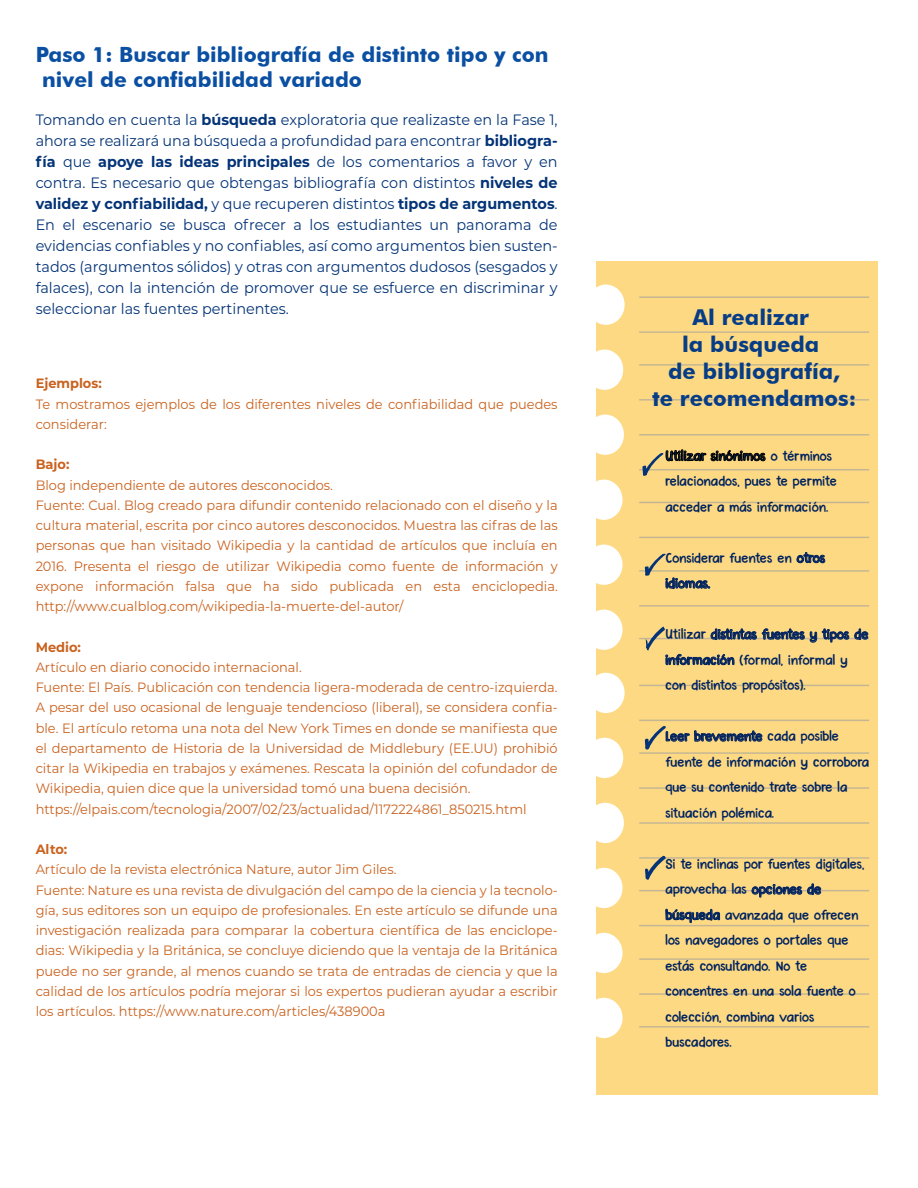
<style>
.page{position:relative;width:918px;height:1188px;background:#fff}
.page>*{position:absolute;margin:0;border:0;box-sizing:border-box;transform-origin:0 0}
.t1{font:700 21.9px/27px "Futura BT";color:#073d86;text-align:center}
.t2{font:700 21px/25.2px "Futura BT";color:#0a4fa2}
.t3{font:15px/21px "Montserrat";color:#043477;text-align:justify;scale:.96 1}
.t4{font:15px/25.5px "Pink Chicken";color:#00235f}
.t5{font:15px/25.5px "Pink Chicken";letter-spacing:.02em;color:#00235f}
.t6{font:13.5px/20.2px "Montserrat";color:#ca621e;scale:.96 1}
.t7{font:700 13.5px "Montserrat";color:#ca621e;scale:.96 1}
.s1{font-weight:700}
</style>
<div class="page">
<div style="left:639px;top:262px;width:239px;height:415px;background:#fed984"></div>
<div style="left:596px;top:262px;width:43px;height:415px;background:#fed984"></div>
<div style="left:587px;top:285px;width:38px;height:40px;background:#fff;border-radius:50%"></div>
<div style="left:586px;top:350px;width:37px;height:40px;background:#fff;border-radius:50%"></div>
<div style="left:586px;top:415px;width:38px;height:40px;background:#fff;border-radius:50%"></div>
<div style="left:585px;top:480px;width:38px;height:40px;background:#fff;border-radius:50%"></div>
<div style="left:585px;top:545px;width:38px;height:40px;background:#fff;border-radius:50%"></div>
<div style="left:585px;top:610px;width:38px;height:40px;background:#fff;border-radius:50%"></div>
<hr style="left:639px;top:296px;width:230px;height:2px;background:#9b9da0">
<hr style="left:639px;top:331px;width:230px;height:2px;background:#9b9da0">
<hr style="left:639px;top:364px;width:230px;height:2px;background:#9b9da0">
<hr style="left:639px;top:399px;width:230px;height:2px;background:#9b9da0">
<hr style="left:639px;top:434px;width:230px;height:2px;background:#9b9da0">
<hr style="left:639px;top:469px;width:230px;height:1px;background:#9b9da0">
<hr style="left:639px;top:502px;width:230px;height:1px;background:#9b9da0">
<hr style="left:639px;top:537px;width:230px;height:1px;background:#9b9da0">
<hr style="left:639px;top:570px;width:230px;height:2px;background:#9b9da0">
<hr style="left:639px;top:605px;width:230px;height:2px;background:#9b9da0">
<hr style="left:639px;top:638px;width:230px;height:1px;background:#9b9da0">
<div style="left:639px;top:650px;width:239px;height:444px;background:#fed984"></div>
<div style="left:596px;top:650px;width:43px;height:444px;background:#fed984"></div>
<div style="left:587px;top:673px;width:38px;height:40px;background:#fff;border-radius:50%"></div>
<div style="left:586px;top:738px;width:37px;height:40px;background:#fff;border-radius:50%"></div>
<div style="left:586px;top:803px;width:38px;height:40px;background:#fff;border-radius:50%"></div>
<div style="left:585px;top:868px;width:38px;height:40px;background:#fff;border-radius:50%"></div>
<div style="left:585px;top:933px;width:38px;height:40px;background:#fff;border-radius:50%"></div>
<div style="left:585px;top:998px;width:38px;height:40px;background:#fff;border-radius:50%"></div>
<hr style="left:639px;top:685px;width:230px;height:1px;background:#9b9da0">
<hr style="left:639px;top:720px;width:230px;height:1px;background:#9b9da0">
<hr style="left:639px;top:752px;width:230px;height:2px;background:#9b9da0">
<hr style="left:639px;top:787px;width:230px;height:2px;background:#9b9da0">
<hr style="left:639px;top:822px;width:230px;height:2px;background:#9b9da0">
<hr style="left:639px;top:857px;width:230px;height:2px;background:#9b9da0">
<hr style="left:639px;top:890px;width:230px;height:1px;background:#9b9da0">
<hr style="left:639px;top:925px;width:230px;height:1px;background:#9b9da0">
<hr style="left:639px;top:958px;width:230px;height:2px;background:#9b9da0">
<hr style="left:639px;top:993px;width:230px;height:2px;background:#9b9da0">
<hr style="left:639px;top:1026px;width:230px;height:2px;background:#9b9da0">
<svg style="left:797px;top:552px;width:28px;height:20px"></svg>
<svg style="left:752px;top:883px;width:69px;height:15px"></svg>
<svg style="left:665px;top:908px;width:55px;height:19px"></svg>
<svg style="left:645px;top:554px;width:65px;height:36px"></svg>
<svg style="left:646px;top:626px;width:222px;height:40px"></svg>
<svg style="left:645px;top:726px;width:117px;height:28px"></svg>
<svg style="left:645px;top:856px;width:21px;height:24px"></svg>
<svg style="left:642px;top:449px;width:124px;height:27px"></svg>
<h2 class="t2" style="left:42px;top:42px;width:508px;text-indent:-7px">Paso 1: Buscar bibliografía de distinto tipo y con nivel de confiabilidad variado</h2>
<p class="t3" style="left:36px;top:109px;width:545px">Tomando en cuenta la <span class="s1">búsqueda</span> exploratoria que realizaste en la Fase 1, ahora se realizará una búsqueda a profundidad para encontrar <span class="s1">bibliogra&shy;fía</span> que <span class="s1">apoye las ideas principales</span> de los comentarios a favor y en contra. Es necesario que obtengas bibliografía con distintos <span class="s1">niveles de validez y confiabilidad,</span> y que recuperen distintos <span class="s1">tipos de argumentos</span>.<br>En el escenario se busca ofrecer a los estudiantes un panorama de evidencias confiables y no confiables, así como argumentos bien susten&shy;tados (argumentos sólidos) y otras con argumentos dudosos (sesgados y falaces), con la intención de promover que se esfuerce en discriminar y seleccionar las fuentes pertinentes.</p>
<p class="t7" style="left:36px;top:374px;width:70px">Ejemplos:</p>
<p class="t6" style="left:36px;top:393px;width:545px">Te mostramos ejemplos de los diferentes niveles de confiabilidad que puedes considerar:</p>
<p class="t7" style="left:36px;top:455px;width:37px">Bajo:</p>
<p class="t6" style="left:36px;top:474px;width:545px">Blog independiente de autores desconocidos.<br>Fuente: Cual. Blog creado para difundir contenido relacionado con el diseño y la cultura material, escrita por cinco autores desconocidos. Muestra las cifras de las personas que han visitado Wikipedia y la cantidad de artículos que incluía en 2016. Presenta el riesgo de utilizar Wikipedia como fuente de información y expone información falsa que ha sido publicada en esta enciclopedia. http://www.cualblog.com/wikipedia-la-muerte-del-autor/</p>
<p class="t7" style="left:36px;top:637px;width:49px">Medio:</p>
<p class="t6" style="left:36px;top:656px;width:545px">Artículo en diario conocido internacional.<br>Fuente: El País. Publicación con tendencia ligera-moderada de centro-izquierda.<br>A pesar del uso ocasional de lenguaje tendencioso (liberal), se considera confia&shy;ble. El artículo retoma una nota del New York Times en donde se manifiesta que el departamento de Historia de la Universidad de Middlebury (EE.UU) prohibió citar la Wikipedia en trabajos y exámenes. Rescata la opinión del cofundador de Wikipedia, quien dice que la universidad tomó una buena decisión. https://elpais.com/tecnologia/2007/02/23/actualidad/1172224861_850215.html</p>
<p class="t7" style="left:36px;top:840px;width:34px">Alto:</p>
<p class="t6" style="left:36px;top:859px;width:545px">Artículo de la revista electrónica Nature, autor Jim Giles.<br>Fuente: Nature es una revista de divulgación del campo de la ciencia y la tecnolo&shy;gía, sus editores son un equipo de profesionales. En este artículo se difunde una investigación realizada para comparar la cobertura científica de las enciclope&shy;dias: Wikipedia y la Británica, se concluye diciendo que la ventaja de la Británica puede no ser grande, al menos cuando se trata de entradas de ciencia y que la calidad de los artículos podría mejorar si los expertos pudieran ayudar a escribir los artículos. https://www.nature.com/articles/438900a</p>
<h1 class="t1" style="left:652px;top:303px;width:206px">Al realizar<br>la búsqueda<br>de bibliografía,<br>te recomendamos:</h1>
<p class="t5" style="left:665px;top:443px;width:172px">Utilizar sinónimos o términos relacionados, pues te permite acceder a más información.</p>
<p class="t4" style="left:665px;top:545px;width:161px">Considerar fuentes en otros idiomas.</p>
<p class="t4" style="left:665px;top:621px;width:204px">Utilizar distintas fuentes y tipos de información (formal, informal y con distintos propósitos).</p>
<p class="t4" style="left:665px;top:723px;width:205px">Leer brevemente cada posible fuente de información y corrobora que su contenido trate sobre la situación polémica.</p>
<p class="t4" style="left:665px;top:851px;width:200px">Si te inclinas por fuentes digitales, aprovecha las opciones de búsqueda avanzada que ofrecen los navegadores o portales que estás consultando. No te concentres en una sola fuente o colección, combina varios buscadores.</p>
</div>
